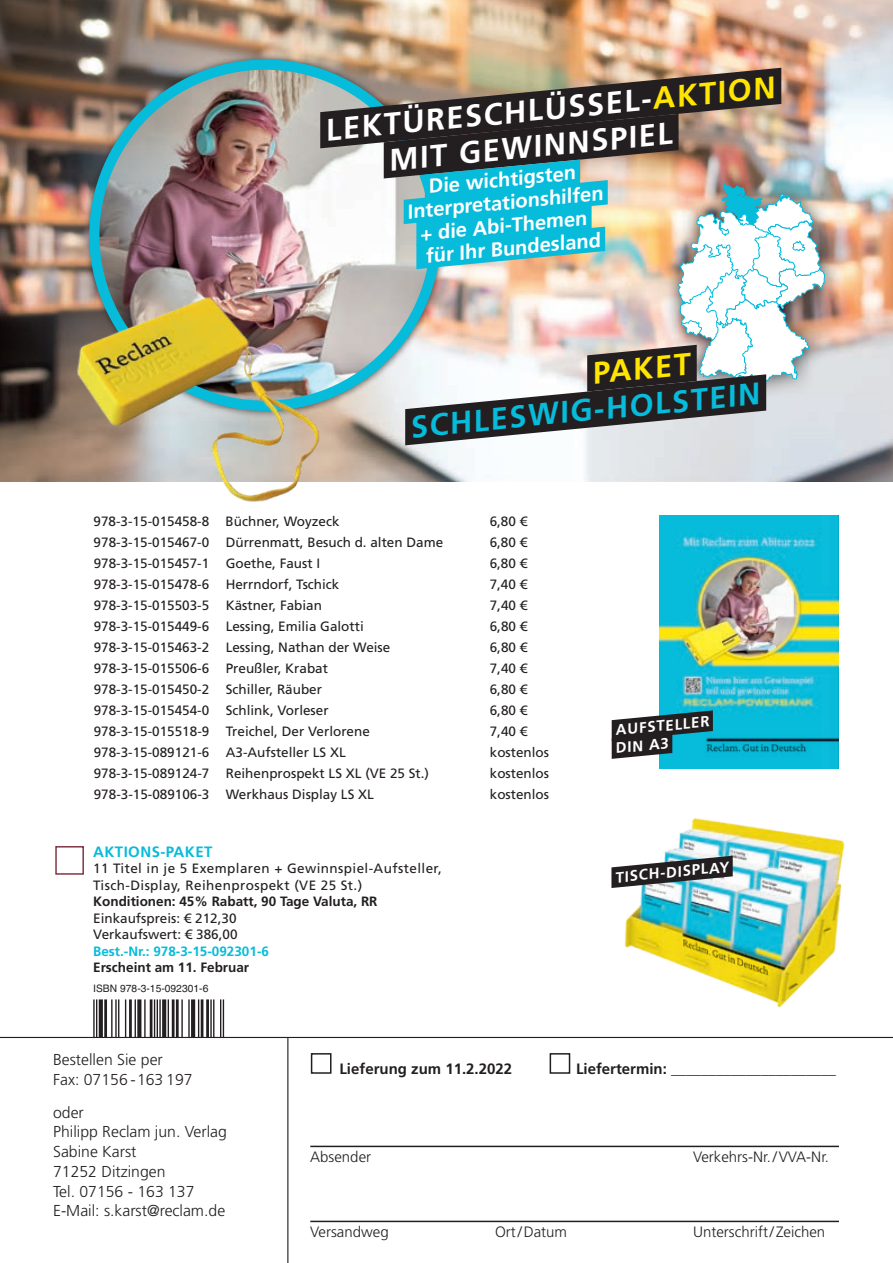
<style>
.page{position:relative;width:893px;height:1263px;background:#fff}
.page>*{position:absolute;margin:0;border:0;box-sizing:border-box;transform-origin:0 0}
.t1{font:700 30.9px/35.7px "Frutiger LT";color:#fff}
.t2{font:700 30.9px "Frutiger LT";color:#07bbdb}
.t3{font:700 30.9px "Frutiger LT";color:#ffe501}
.t4{font:700 20.1px/23.1px "Frutiger LT";color:#fff;text-align:center}
.t5{font:300 15.75px/19.8px "Frutiger";color:#231f20}
.t6{font:15.45px "Helvetica";letter-spacing:.05em;color:#231f20}
.t7{font:300 15px "Frutiger";color:#231f20}
.t8{font:700 15px "Frutiger";color:#231f20}
.t9{font:700 15px/17.7px "Frutiger LT";color:#fff}
.t10{font:700 15px "Frutiger LT";letter-spacing:.03em;color:#07bbdb}
.t11{font:13.5px/16.5px "Frutiger LT";color:#231f20}
.t12{font:13.5px/16.5px "Frutiger LT";letter-spacing:.03em;color:#231f20}
.t13{font:700 13.5px "Frutiger LT";color:#231f20}
.t14{font:700 13.5px "Frutiger LT";color:#07bbdb}
.t15{font:10.35px "Helvetica";color:#231f20}
.s1{color:#ffe501}
</style>
<div class="page">
<img style="left:0;top:0;width:893px;height:481px">
<hr style="left:93px;top:999px;width:2px;height:48px;background:#231f20">
<hr style="left:96px;top:999px;width:1px;height:48px;background:#231f20">
<svg style="left:99px;top:999px;width:4px;height:38px"></svg>
<hr style="left:104px;top:999px;width:3px;height:48px;background:#231f20">
<hr style="left:111px;top:999px;width:2px;height:48px;background:#231f20">
<hr style="left:115px;top:999px;width:2px;height:48px;background:#231f20">
<hr style="left:118px;top:999px;width:1px;height:48px;background:#231f20">
<hr style="left:125px;top:999px;width:1px;height:48px;background:#231f20">
<hr style="left:129px;top:999px;width:3px;height:48px;background:#231f20">
<hr style="left:135px;top:999px;width:1px;height:48px;background:#231f20">
<svg style="left:137px;top:999px;width:4px;height:38px"></svg>
<hr style="left:144px;top:999px;width:2px;height:48px;background:#231f20">
<hr style="left:150px;top:999px;width:2px;height:48px;background:#231f20">
<hr style="left:154px;top:999px;width:1px;height:48px;background:#231f20">
<hr style="left:157px;top:999px;width:1px;height:48px;background:#231f20">
<hr style="left:159px;top:999px;width:2px;height:48px;background:#231f20">
<svg style="left:162px;top:999px;width:4px;height:38px"></svg>
<hr style="left:168px;top:999px;width:1px;height:48px;background:#231f20">
<hr style="left:172px;top:999px;width:3px;height:48px;background:#231f20">
<hr style="left:176px;top:999px;width:3px;height:48px;background:#231f20">
<hr style="left:181px;top:999px;width:2px;height:48px;background:#231f20">
<hr style="left:188px;top:999px;width:2px;height:48px;background:#231f20">
<svg style="left:191px;top:999px;width:4px;height:38px"></svg>
<hr style="left:198px;top:999px;width:1px;height:48px;background:#231f20">
<hr style="left:201px;top:999px;width:2px;height:48px;background:#231f20">
<hr style="left:206px;top:999px;width:3px;height:48px;background:#231f20">
<hr style="left:210px;top:999px;width:2px;height:48px;background:#231f20">
<hr style="left:213px;top:999px;width:1px;height:48px;background:#231f20">
<hr style="left:220px;top:999px;width:1px;height:48px;background:#231f20">
<hr style="left:223px;top:999px;width:1px;height:48px;background:#231f20">
<div style="left:55px;top:846px;width:29px;height:29px;border:2px solid #813544"></div>
<img style="left:624px;top:818px;width:221px;height:190px">
<div style="left:1px;top:1037px;width:891px;height:225px;background:#fff"></div>
<hr style="left:0;top:1037px;width:893px;height:1px;background:#231f20">
<hr style="left:287px;top:1038px;width:1px;height:225px;background:#231f20">
<hr style="left:310px;top:1146px;width:529px;height:1px;background:#231f20">
<hr style="left:310px;top:1221px;width:529px;height:1px;background:#231f20">
<div style="left:311px;top:1053px;width:20px;height:21px;border:2px solid #231f20"></div>
<div style="left:550px;top:1053px;width:20px;height:21px;border:2px solid #231f20"></div>
<div style="left:660px;top:167px;width:183px;height:235px;background:#231f20;opacity:.81"></div>
<svg style="left:611px;top:856px;width:122px;height:32px"></svg>
<img style="left:660px;top:515px;width:179px;height:254px">
<svg style="left:612px;top:710px;width:101px;height:49px"></svg>
<div style="left:82px;top:52px;width:366px;height:366px;background:#231f20;opacity:.72"></div>
<img style="left:94px;top:65px;width:342px;height:228px">
<img style="left:320px;top:68px;width:505px;height:377px">
<img style="left:75px;top:293px;width:246px;height:209px">
<h1 class="t1" style="left:384px;top:106px;width:392px;text-indent:-61px;rotate:-5deg">LEKTÜRESCHLÜSSEL-<span class="s1">AKTION<br></span>MIT GEWINNSPIEL</h1>
<h2 class="t4" style="left:403px;top:178px;width:198px;rotate:-6deg">Die wichtigsten<br>Interpretationshilfen + die Abi-Themen für Ihr Bundesland</h2>
<h1 class="t3" style="left:590px;top:355px;width:100px;rotate:-5deg">PAKET</h1>
<h1 class="t2" style="left:408px;top:407px;width:353px;rotate:-5deg">SCHLESWIG-HOLSTEIN</h1>
<p class="t11" style="left:94px;top:513px;width:247px">978-3-15-015458-8 Büchner, Woyzeck</p>
<p class="t11" style="left:490px;top:513px;width:39px">6,80 €</p>
<p class="t11" style="left:94px;top:534px;width:351px">978-3-15-015467-0 Dürrenmatt, Besuch d. alten Dame</p>
<p class="t11" style="left:490px;top:534px;width:39px">6,80 €</p>
<p class="t11" style="left:94px;top:555px;width:228px">978-3-15-015457-1 Goethe, Faust I</p>
<p class="t11" style="left:490px;top:555px;width:39px">6,80 €</p>
<p class="t11" style="left:94px;top:576px;width:247px">978-3-15-015478-6 Herrndorf, Tschick</p>
<p class="t11" style="left:490px;top:576px;width:39px">7,40 €</p>
<p class="t11" style="left:94px;top:597px;width:230px">978-3-15-015503-5 Kästner, Fabian</p>
<p class="t11" style="left:490px;top:597px;width:39px">7,40 €</p>
<p class="t11" style="left:94px;top:618px;width:272px">978-3-15-015449-6 Lessing, Emilia Galotti</p>
<p class="t11" style="left:490px;top:618px;width:39px">6,80 €</p>
<p class="t11" style="left:94px;top:639px;width:298px">978-3-15-015463-2 Lessing, Nathan der Weise</p>
<p class="t11" style="left:490px;top:639px;width:39px">6,80 €</p>
<p class="t11" style="left:94px;top:660px;width:236px">978-3-15-015506-6 Preußler, Krabat</p>
<p class="t11" style="left:490px;top:660px;width:39px">7,40 €</p>
<p class="t11" style="left:94px;top:681px;width:230px">978-3-15-015450-2 Schiller, Räuber</p>
<p class="t11" style="left:490px;top:681px;width:39px">6,80 €</p>
<p class="t11" style="left:94px;top:702px;width:236px">978-3-15-015454-0 Schlink, Vorleser</p>
<p class="t11" style="left:490px;top:702px;width:39px">6,80 €</p>
<p class="t11" style="left:94px;top:723px;width:278px">978-3-15-015518-9 Treichel, Der Verlorene</p>
<p class="t11" style="left:490px;top:723px;width:39px">7,40 €</p>
<p class="t11" style="left:94px;top:744px;width:254px">978-3-15-089121-6 A3-Aufsteller LS XL</p>
<p class="t11" style="left:490px;top:744px;width:61px">kostenlos</p>
<p class="t11" style="left:94px;top:765px;width:337px">978-3-15-089124-7 Reihenprospekt LS XL (VE 25 St.)</p>
<p class="t11" style="left:490px;top:765px;width:61px">kostenlos</p>
<p class="t11" style="left:94px;top:786px;width:282px">978-3-15-089106-3 Werkhaus Display LS XL</p>
<p class="t11" style="left:490px;top:786px;width:61px">kostenlos</p>
<p class="t10" style="left:93px;top:843px;width:121px">AKTIONS-PAKET</p>
<p class="t12" style="left:93px;top:860px;width:350px">11 Titel in je 5 Exemplaren + Gewinnspiel-Aufsteller,<br>Tisch-Display, Reihenprospekt (VE 25 St.)</p>
<p class="t13" style="left:93px;top:893px;width:286px">Konditionen: 45% Rabatt, 90 Tage Valuta, RR</p>
<p class="t11" style="left:93px;top:910px;width:146px">Einkaufspreis: € 212,30<br>Verkaufswert: € 386,00</p>
<p class="t14" style="left:93px;top:943px;width:177px">Best.-Nr.: 978-3-15-092301-6</p>
<p class="t13" style="left:93px;top:959px;width:158px">Erscheint am 11. Februar</p>
<p class="t15" style="left:93px;top:980px;width:117px">ISBN 978-3-15-092301-6</p>
<p class="t9" style="left:613px;top:722px;width:97px;rotate:-6deg">AUFSTELLER<br>DIN A3</p>
<p class="t9" style="left:614px;top:869px;width:116px;rotate:-6deg">TISCH-DISPLAY</p>
<p class="t6" style="left:81px;top:1044px;width:161px">9 783150 923016 &gt;</p>
<p class="t5" style="left:53px;top:1050px;width:141px">Bestellen Sie per<br>Fax: 07156 - 163 197</p>
<p class="t5" style="left:53px;top:1102px;width:175px">oder<br>Philipp Reclam jun. Verlag<br>Sabine Karst<br>71252 Ditzingen<br>Tel. 07156 - 163 137<br>E-Mail: s.karst@reclam.de</p>
<p class="t8" style="left:339px;top:1060px;width:174px">Lieferung zum 11.2.2022</p>
<p class="t8" style="left:576px;top:1060px;width:262px">Liefertermin: ______________________</p>
<p class="t7" style="left:310px;top:1148px;width:62px">Absender</p>
<p class="t7" style="left:693px;top:1148px;width:138px">Verkehrs-Nr./VVA-Nr.</p>
<p class="t7" style="left:310px;top:1223px;width:80px">Versandweg</p>
<p class="t7" style="left:495px;top:1223px;width:74px">Ort/Datum</p>
<p class="t7" style="left:693px;top:1223px;width:134px">Unterschrift/ Zeichen</p>
</div>
